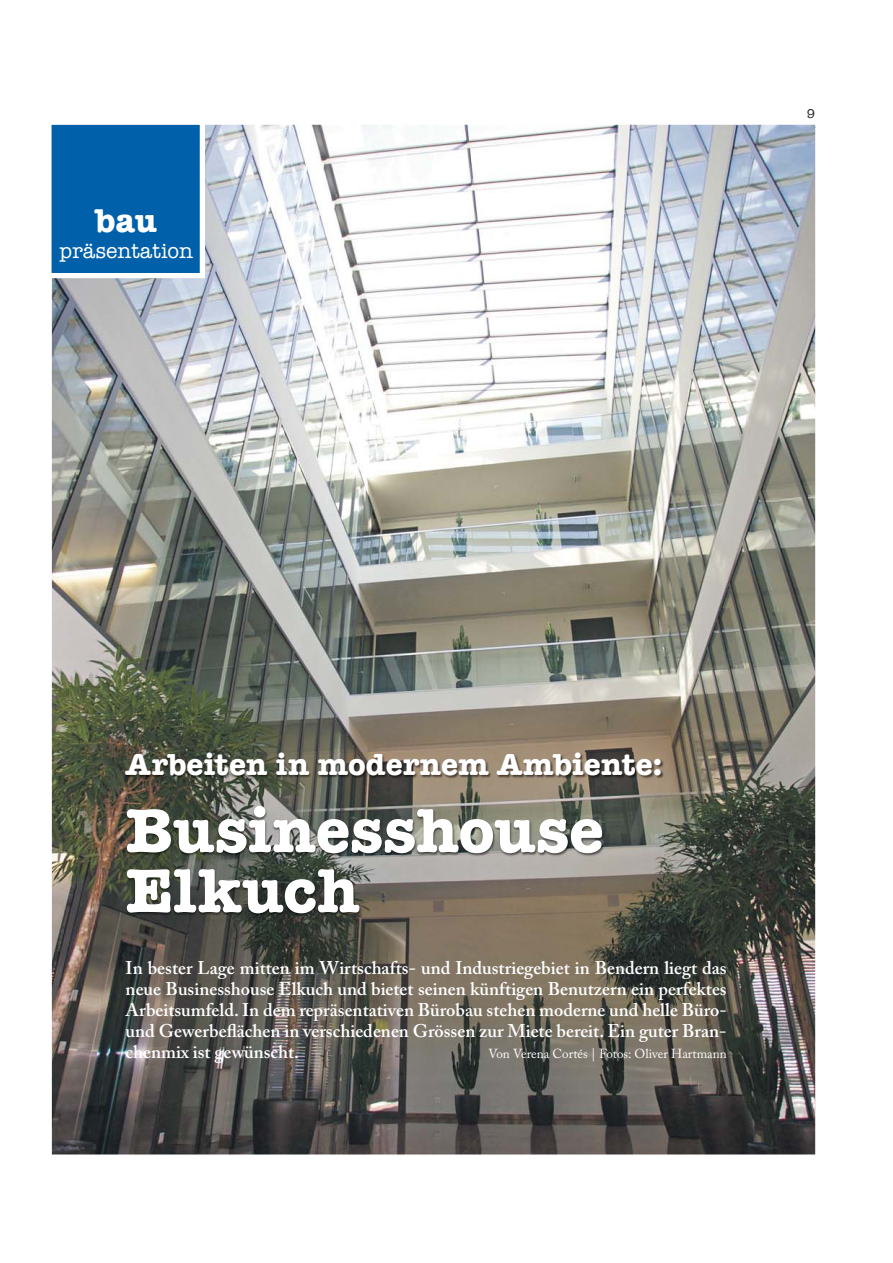
<style>
.page{position:relative;width:893px;height:1263px;background:#fff}
.page>*{position:absolute;margin:0;border:0;box-sizing:border-box;transform-origin:0 0}
.t1{font:700 64.05px/60.2px "American Typewriter";color:#fff}
.t2{font:700 33.9px "American Typewriter";color:#fff}
.t3{font:700 31.35px "American Typewriter";letter-spacing:.005em;color:#fff}
.t4{font:500 20.85px "American Typewriter";color:#fff}
.t5{font:600 18.3px/20.9px "Adobe Caslon Pro";color:#fff;text-align:justify}
.t6{font:13.05px "Adobe Caslon Pro";color:#fff}
.t7{font:13.05px "American Typewriter";color:#231f20}
</style>
<div class="page">
<img style="left:52px;top:125px;width:763px;height:1030px">
<svg style="left:51px;top:124px;width:156px;height:157px"></svg>
<img style="left:124px;top:753px;width:539px;height:164px">
<h2 class="t2" style="left:95px;top:200px;width:63px">bau</h2>
<p class="t4" style="left:59px;top:244px;width:135px">präsentation</p>
<p class="t7" style="left:806px;top:106px;width:10px">9</p>
<h3 class="t3" style="left:126px;top:746px;width:538px">Arbeiten in modernem Ambiente:</h3>
<h1 class="t1" style="left:126px;top:801px;width:480px">Businesshouse<br>Elkuch</h1>
<p class="t5" style="left:126px;top:960px;width:602px">In bester Lage mitten im Wirtschafts- und Industriegebiet in Bendern liegt das neue Businesshouse Elkuch und bietet seinen künftigen Benutzern ein perfektes Arbeitsumfeld. In dem repräsentativen Bürobau stehen moderne und helle Büro&shy;und Gewerbeflächen in verschiedenen Grössen zur Miete bereit. Ein guter Bran&shy;chenmix ist gewünscht.</p>
<p class="t6" style="left:488px;top:1049px;width:240px">Von Verena Cortés | Fotos: Oliver Hartmann</p>
</div>
